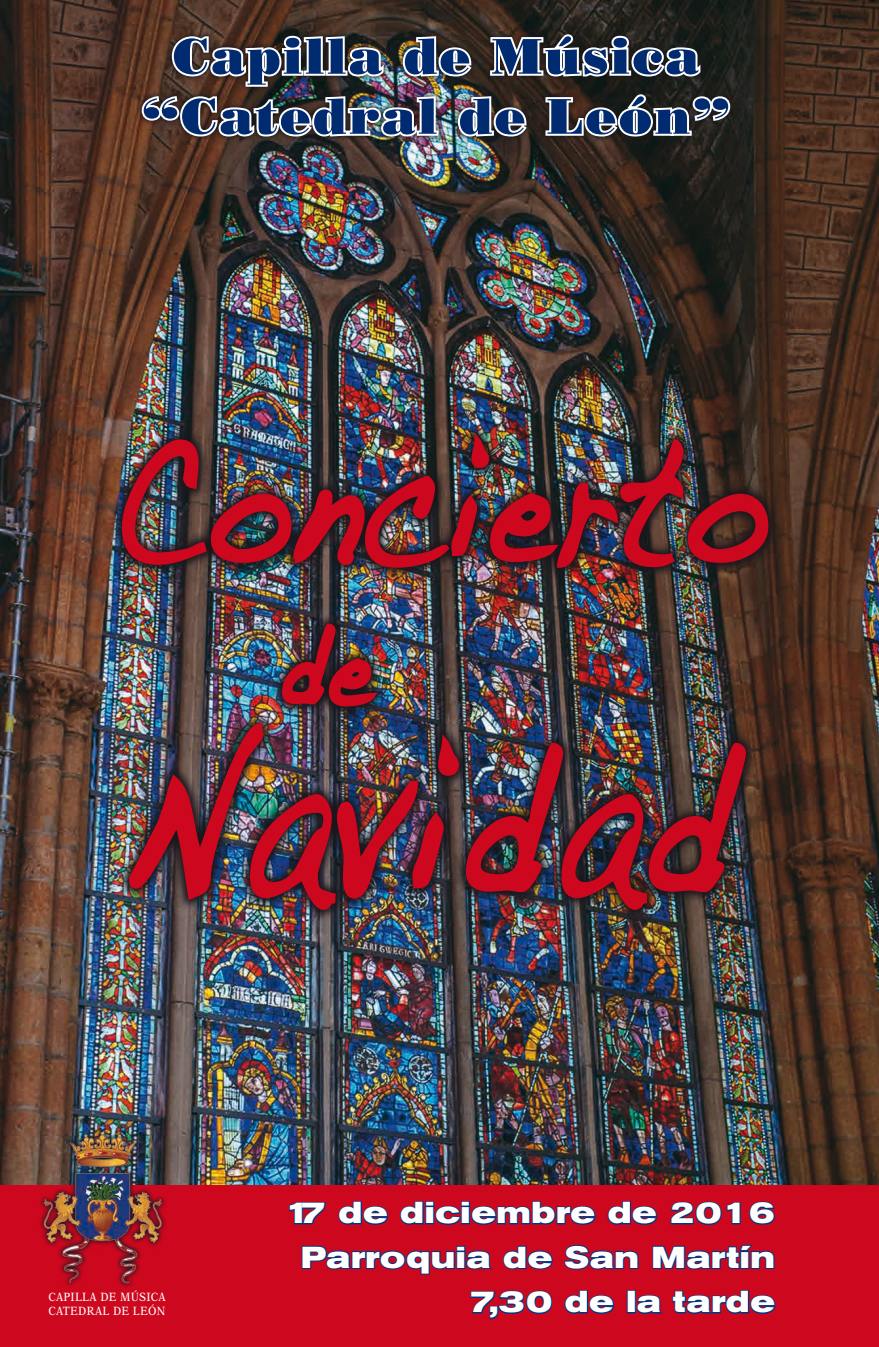
<style>
.page{position:relative;width:879px;height:1347px;background:#fff}
.page>*{position:absolute;margin:0;border:0;box-sizing:border-box;transform-origin:0 0}
.t1{font:230px "Handwriting Dakota";letter-spacing:.075em;color:#cd071e;scale:.7 1}
.t2{font:180px "Handwriting Dakota";letter-spacing:.05em;color:#cd071e;scale:.7 1}
.t3{font:120px "Handwriting Dakota";color:#cd071e;scale:.7 1}
.t4{font:50px/60px "Bodoni Poster";letter-spacing:.05em;color:#002b70;text-align:center}
.t5{font:700 expanded 30px/44.5px "Akzidenz Grotesk BE";letter-spacing:.025em;color:#fff;text-align:center}
.t6{font:12px/14.4px "New Aster";letter-spacing:.025em;color:#fff;scale:.9 1}
</style>
<div class="page">
<img style="left:0;top:0;width:879px;height:1185px">
<img style="left:110px;top:423px;width:670px;height:498px">
<img style="left:119px;top:428px;width:652px;height:143px">
<img style="left:279px;top:620px;width:103px;height:89px">
<img style="left:125px;top:719px;width:625px;height:194px">
<div style="left:0;top:1185px;width:879px;height:161px;background:#cd071e"></div>
<div style="left:136px;top:29px;width:600px;height:113px;background:#1a171c;opacity:.75"></div>
<img style="left:140px;top:32px;width:592px;height:108px">
<svg style="left:289px;top:1202px;width:37px;height:23px"></svg>
<svg style="left:338px;top:1201px;width:50px;height:24px"></svg>
<svg style="left:400px;top:1201px;width:196px;height:24px"></svg>
<svg style="left:607px;top:1201px;width:51px;height:24px"></svg>
<svg style="left:670px;top:1201px;width:71px;height:24px"></svg>
<svg style="left:749px;top:1201px;width:26px;height:24px"></svg>
<svg style="left:301px;top:1245px;width:191px;height:30px"></svg>
<svg style="left:503px;top:1245px;width:50px;height:25px"></svg>
<svg style="left:470px;top:1290px;width:83px;height:29px"></svg>
<svg style="left:564px;top:1244px;width:212px;height:70px"></svg>
<img style="left:35px;top:1122px;width:136px;height:165px">
<h3 class="t4" style="left:142px;top:26px;width:588px">Capilla de Música “Catedral de León”</h3>
<h2 class="t2" style="left:114px;top:392px;width:930px">Concierto</h2>
<h3 class="t3" style="left:283px;top:592px;width:127px">de</h3>
<h1 class="t1" style="left:120px;top:680px;width:874px">Navidad</h1>
<p class="t5" style="left:285px;top:1191px;width:491px">17 de diciembre de 2016<br>Parroquia de San Martín</p>
<p class="t6" style="left:48px;top:1289px;width:132px">CAPILLA DE MÚSICA<br>CATEDRAL DE LEÓN</p>
<p class="t5" style="left:470px;top:1280px;width:307px">7,30 de la tarde</p>
</div>
